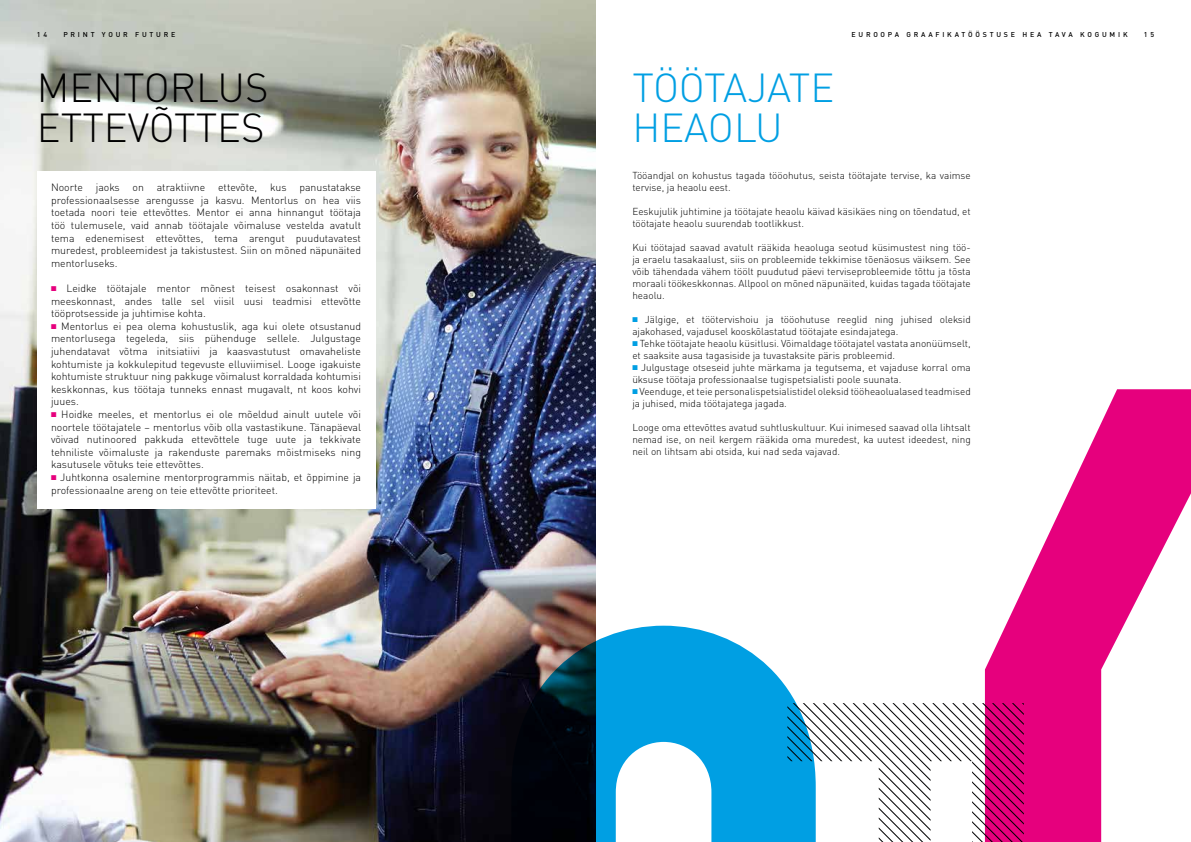
<style>
.page{position:relative;width:1191px;height:842px;background:#fff}
.page>*{position:absolute;margin:0;border:0;box-sizing:border-box;transform-origin:0 0}
.t1{font:300 40px/40px "DIN Pro";color:#000}
.t2{font:300 40px/40px "DIN Pro";letter-spacing:-.01em;color:#009fe3}
.t3{font:300 10.5px/12.6px "DIN Pro";color:#000;text-align:justify}
.t4{font:300 10px/12px "DIN Pro";color:#000}
.t5{font:500 7px "DIN Pro";letter-spacing:.4em;color:#000}
.s1{color:#e6007d}
.s2{color:#009fe3}
</style>
<div class="page">
<img style="left:0;top:0;width:595px;height:842px">
<div style="left:37px;top:171px;width:338px;height:337px;background:#fff"></div>
<svg style="left:985px;top:389px;width:206px;height:453px;fill:#e6007d"></svg>
<svg style="left:815px;top:703px;width:209px;height:139px"></svg>
<svg style="left:511px;top:626px;width:304px;height:216px;fill:#009fe3"></svg>
<p class="t5" style="left:37px;top:29px;width:12px">1 4</p>
<p class="t5" style="left:63px;top:29px;width:114px">PRINT YOUR FUTURE</p>
<p class="t5" style="left:851px;top:29px;width:278px">EUROOPA GRAAFIKATÖÖSTUSE HEA TAVA KOGUMIK</p>
<p class="t5" style="left:1143px;top:29px;width:12px">1 5</p>
<h1 class="t1" style="left:37px;top:64px;width:233px">MENTORLUS<br>ETTEVÕTTES</h1>
<h1 class="t2" style="left:632px;top:64px;width:203px">TÖÖTAJATE<br>HEAOLU</h1>
<p class="t3" style="left:51px;top:180px;width:311px">Noorte jaoks on atraktiivne ettevõte, kus panustatakse professionaalsesse arengusse ja kasvu. Mentorlus on hea viis toetada noori teie ettevõttes. Mentor ei anna hinnangut töötaja töö tulemusele, vaid annab töötajale võimaluse vestelda avatult tema edenemisest ettevõttes, tema arengut puudutavatest muredest, probleemidest ja takistustest. Siin on mõned näpunäited mentorluseks.</p>
<p class="t3" style="left:51px;top:281px;width:311px"><span class="s1">■</span> Leidke töötajale mentor mõnest teisest osakonnast või meeskonnast, andes talle sel viisil uusi teadmisi ettevõtte tööprotsesside ja juhtimise kohta.</p>
<p class="t3" style="left:51px;top:319px;width:311px"><span class="s1">■</span> Mentorlus ei pea olema kohustuslik, aga kui olete otsustanud mentorlusega tegeleda, siis pühenduge sellele. Julgustage juhendatavat võtma initsiatiivi ja kaasvastutust omavaheliste kohtumiste ja kokkulepitud tegevuste elluviimisel. Looge igakuiste kohtumiste struktuur ning pakkuge võimalust korraldada kohtumisi keskkonnas, kus töötaja tunneks ennast mugavalt, nt koos kohvi juues.</p>
<p class="t3" style="left:51px;top:407px;width:311px"><span class="s1">■</span> Hoidke meeles, et mentorlus ei ole mõeldud ainult uutele või noortele töötajatele – mentorlus võib olla vastastikune. Tänapäeval võivad nutinoored pakkuda ettevõttele tuge uute ja tekkivate tehniliste võimaluste ja rakenduste paremaks mõistmiseks ning kasutusele võtuks teie ettevõttes.</p>
<p class="t3" style="left:51px;top:470px;width:311px"><span class="s1">■</span> Juhtkonna osalemine mentorprogrammis näitab, et õppimine ja professionaalne areng on teie ettevõtte prioriteet.</p>
<p class="t4" style="left:632px;top:168px;width:340px">Tööandjal on kohustus tagada tööohutus, seista töötajate tervise, ka vaimse tervise, ja heaolu eest.</p>
<p class="t4" style="left:632px;top:204px;width:340px">Eeskujulik juhtimine ja töötajate heaolu käivad käsikäes ning on tõendatud, et töötajate heaolu suurendab tootlikkust.</p>
<p class="t4" style="left:632px;top:240px;width:340px;text-align:justify">Kui töötajad saavad avatult rääkida heaoluga seotud küsimustest ning töö&shy;ja eraelu tasakaalust, siis on probleemide tekkimise tõenäosus väiksem. See võib tähendada vähem töölt puudutud päevi terviseprobleemide tõttu ja tõsta moraali töökeskkonnas. Allpool on mõned näpunäited, kuidas tagada töötajate heaolu.</p>
<p class="t4" style="left:632px;top:312px;width:340px"><span class="s2">■</span> Jälgige, et töötervishoiu ja tööohutuse reeglid ning juhised oleksid ajakohased, vajadusel kooskõlastatud töötajate esindajatega.</p>
<p class="t4" style="left:632px;top:336px;width:340px"><span class="s2">■</span> Tehke töötajate heaolu küsitlusi. Võimaldage töötajatel vastata anonüümselt, et saaksite ausa tagasiside ja tuvastaksite päris probleemid.</p>
<p class="t4" style="left:632px;top:360px;width:340px"><span class="s2">■</span> Julgustage otseseid juhte märkama ja tegutsema, et vajaduse korral oma üksuse töötaja professionaalse tugispetsialisti poole suunata.</p>
<p class="t4" style="left:632px;top:384px;width:340px"><span class="s2">■</span> Veenduge, et teie personalispetsialistidel oleksid tööheaolualased teadmised ja juhised, mida töötajatega jagada.</p>
<p class="t4" style="left:632px;top:420px;width:340px;text-align:justify">Looge oma ettevõttes avatud suhtluskultuur. Kui inimesed saavad olla lihtsalt nemad ise, on neil kergem rääkida oma muredest, ka uutest ideedest, ning neil on lihtsam abi otsida, kui nad seda vajavad.</p>
</div>
